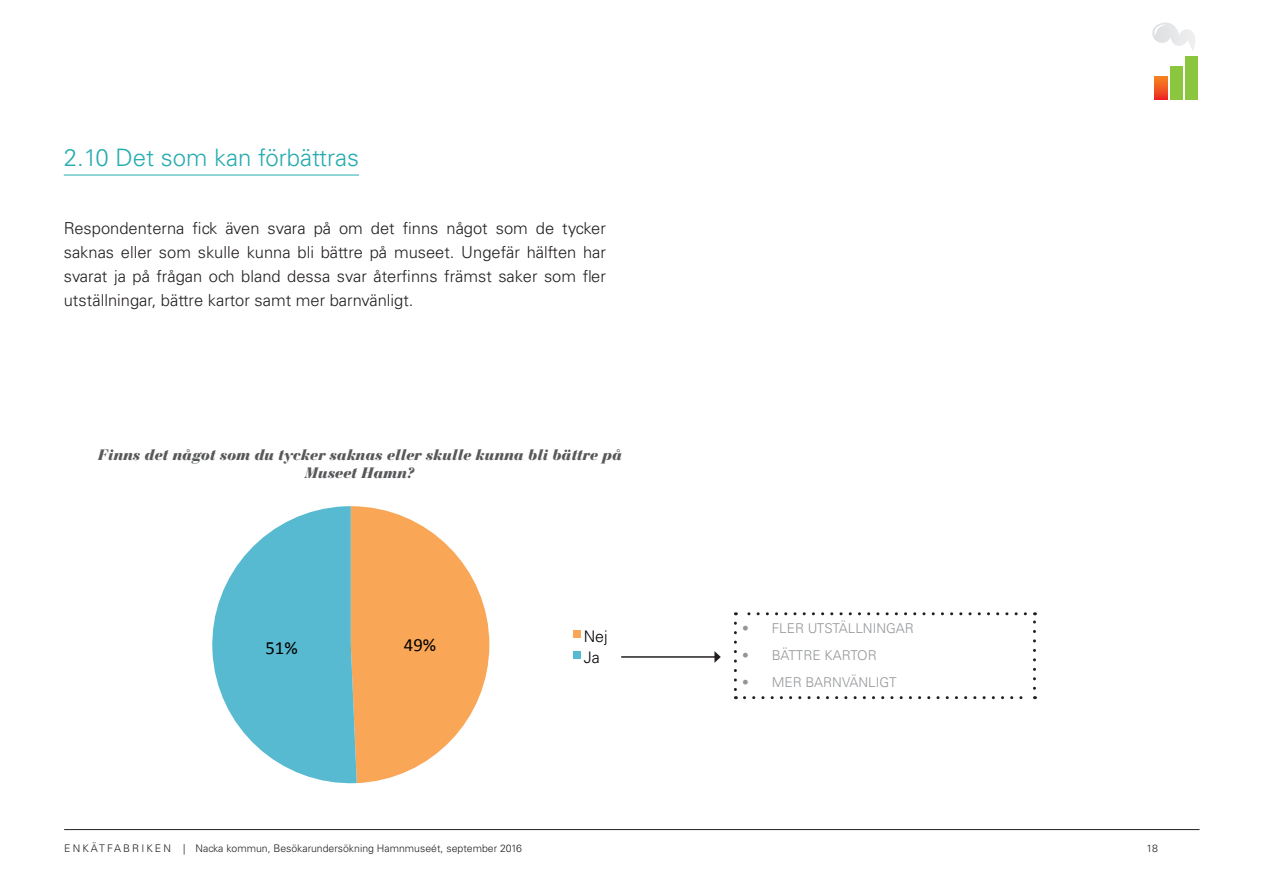
<style>
.page{position:relative;width:1263px;height:893px;background:#fff}
.page>*{position:absolute;margin:0;border:0;box-sizing:border-box;transform-origin:0 0}
.Underrubrik{font:300 24px "Univers LT Std";color:#27acb0}
.t1{font:18.6px "Calibri";color:#000}
.Brödtext{font:300 16.5px/24px "Univers LT Std";color:#231f20;text-align:justify}
.t2{font:300 16.05px/21.1px "Univers LT Std";color:#000}
.Figur{font:italic 900 15px/18px "Bauer Bodoni Std";letter-spacing:-.015em;color:#57585a;text-align:center}
.t3{font:300 13.5px "Univers LT Std";color:#939598}
.t4{font:300 10.5px "Univers LT Std";color:#231f20}
</style>
<div class="page">
<hr style="left:64px;top:829px;width:1135px;height:1px;background:#231f20">
<hr style="left:64px;top:175px;width:295px;height:1px;background:#27acb0">
<svg style="left:212px;top:506px;width:277px;height:278px"></svg>
<div style="left:573px;top:630px;width:7px;height:8px;background:#faa657"></div>
<div style="left:573px;top:652px;width:7px;height:7px;background:#58bad0"></div>
<svg style="left:734px;top:623px;width:3px;height:76px"></svg>
<svg style="left:744px;top:696px;width:291px;height:3px"></svg>
<svg style="left:1033px;top:612px;width:3px;height:76px"></svg>
<svg style="left:735px;top:612px;width:290px;height:3px"></svg>
<hr style="left:621px;top:656px;width:94px;height:2px;background:#231f20">
<svg style="left:714px;top:651px;width:7px;height:12px"></svg>
<svg style="left:1155px;top:76px;width:12px;height:24px"></svg>
<div style="left:1170px;top:67px;width:13px;height:33px;background:#8bc63e"></div>
<div style="left:1185px;top:57px;width:13px;height:43px;background:#8bc63e"></div>
<svg style="left:1152px;top:23px;width:43px;height:27px"></svg>
<p class="Underrubrik" style="left:64px;top:143px;width:297px">2.10 Det som kan förbättras</p>
<p class="Brödtext" style="left:64px;top:217px;width:544px">Respondenterna fick även svara på om det finns något som de tycker saknas eller som skulle kunna bli bättre på museet. Ungefär hälften har svarat ja på frågan och bland dessa svar återfinns främst saker som fler utställningar, bättre kartor samt mer barnvänligt.</p>
<p class="Figur" style="left:98px;top:446px;width:526px">Finns det något som du tycker saknas eller skulle kunna bli bättre på<br>Museet Hamn?</p>
<p class="t1" style="left:265px;top:636px;width:34px">51%</p>
<p class="t1" style="left:404px;top:633px;width:34px">49%</p>
<p class="t2" style="left:584px;top:626px;width:25px">Nej<br>Ja</p>
<p class="t3" style="left:742px;top:620px;width:173px">• FLER UTSTÄLLNINGAR</p>
<p class="t3" style="left:742px;top:647px;width:136px">• BÄTTRE KARTOR</p>
<p class="t3" style="left:742px;top:674px;width:156px">• MER BARNVÄNLIGT</p>
<p class="t4" style="left:64px;top:842px;width:459px">E N K ÄT FA B R I K E N | Nacka kommun, Besökarundersökning Hamnmuseét, september 2016</p>
<p class="t4" style="left:1146px;top:842px;width:13px">18</p>
</div>
